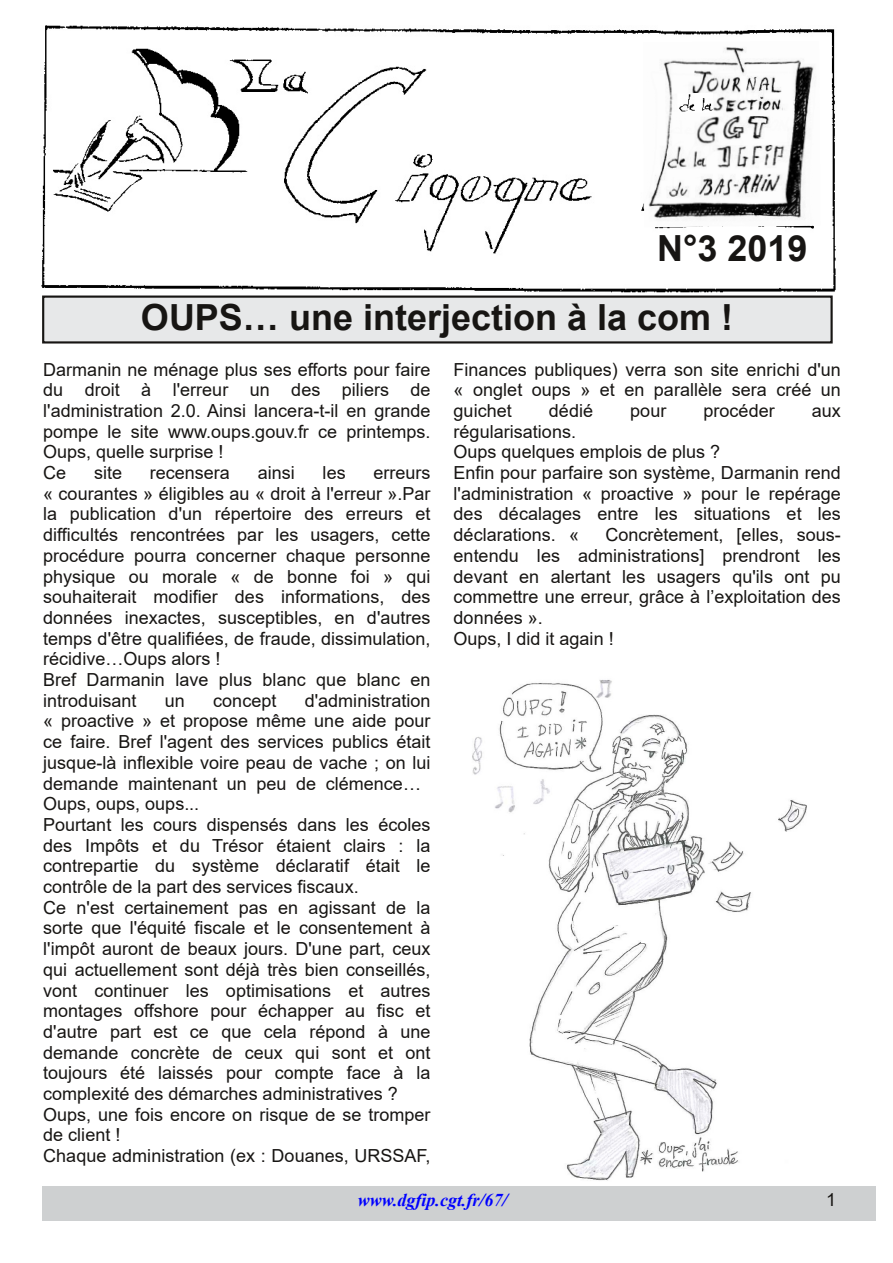
<style>
.page{position:relative;width:893px;height:1263px;background:#fff}
.page>*{position:absolute;margin:0;border:0;box-sizing:border-box;transform-origin:0 0}
.t1{font:700 36px "Arial";color:#171513}
.t2{font:18px/20.7px "Arial";color:#171513}
.t3{font:italic 700 18px "Times New Roman";color:#00f}
</style>
<div class="page">
<div style="left:42px;top:1186px;width:834px;height:34px;background:#ced0d1"></div>
<img style="left:41px;top:25px;width:795px;height:268px">
<img style="left:643px;top:41px;width:177px;height:186px">
<img style="left:677px;top:93px;width:36px;height:20px">
<div style="left:43px;top:297px;width:789px;height:45px;background:#e7e8e9"></div>
<div style="left:42px;top:295px;width:791px;height:48px;border:2px solid #171513"></div>
<img style="left:472px;top:680px;width:335px;height:501px">
<h1 class="t1" style="left:657px;top:229px;width:152px">N°3 2019</h1>
<h1 class="t1" style="left:141px;top:297px;width:594px">OUPS… une interjection à la com !</h1>
<p class="t2" style="left:43px;top:359px;width:389px">Darmanin ne ménage plus ses efforts pour faire du droit à l'erreur un des piliers de l'administration 2.0. Ainsi lancera-t-il en grande pompe le site www.oups.gouv.fr ce printemps.<br>Oups, quelle surprise !<br>Ce</p>
<p class="t2" style="left:94px;top:462px;width:30px">site</p>
<p class="t2" style="left:150px;top:462px;width:82px">recensera</p>
<p class="t2" style="left:258px;top:462px;width:39px">ainsi</p>
<p class="t2" style="left:323px;top:462px;width:25px">les</p>
<p class="t2" style="left:43px;top:462px;width:389px;text-indent:330px">erreurs « courantes » éligibles au « droit à l'erreur ».Par la publication d'un répertoire des erreurs et difficultés rencontrées par les usagers, cette procédure pourra concerner chaque personne physique ou morale « de bonne foi » qui souhaiterait modifier des informations, des données inexactes, susceptibles, en d'autres temps d'être qualifiées, de fraude, dissimulation, récidive…Oups alors !<br>Bref Darmanin lave plus blanc que blanc en introduisant</p>
<p class="t2" style="left:43px;top:690px;width:389px;text-indent:262px">d'administration « proactive » et propose même une aide pour ce faire. Bref l'agent des services publics était jusque-là inflexible voire peau de vache ; on lui demande maintenant un peu de clémence… Oups, oups, oups...<br>Pourtant les cours dispensés dans les écoles des Impôts et du Trésor étaient clairs : la contrepartie du système déclaratif était le contrôle de la part des services fiscaux.<br>Ce n'est certainement pas en agissant de la sorte que l'équité fiscale et le consentement à l'impôt auront de beaux jours. D'une part, ceux qui actuellement sont déjà très bien conseillés, vont continuer les optimisations et autres montages offshore pour échapper au fisc et d'autre part est ce que cela répond à une demande concrète de ceux qui sont et ont toujours été laissés pour compte face à la complexité des démarches administratives ?<br>Oups, une fois encore on risque de se tromper de client !<br>Chaque administration (ex : Douanes, URSSAF,</p>
<p class="t2" style="left:165px;top:690px;width:22px">un</p>
<p class="t2" style="left:213px;top:690px;width:65px">concept</p>
<p class="t2" style="left:454px;top:359px;width:389px;text-align:justify">Finances publiques) verra son site enrichi d'un « onglet oups » et en parallèle sera créé un guichet</p>
<p class="t2" style="left:549px;top:400px;width:46px">dédié</p>
<p class="t2" style="left:630px;top:400px;width:38px">pour</p>
<p class="t2" style="left:704px;top:400px;width:73px">procéder</p>
<p class="t2" style="left:812px;top:400px;width:31px">aux</p>
<p class="t2" style="left:454px;top:421px;width:389px">régularisations.<br>Oups quelques emplois de plus ?<br>Enfin pour parfaire son système, Darmanin rend l'administration « proactive » pour le repérage des décalages entre les situations et les déclarations. «</p>
<p class="t2" style="left:454px;top:525px;width:389px;text-indent:152px">Concrètement, [elles, sous&shy;entendu les administrations] prendront les devant en alertant les usagers qu'ils ont pu commettre une erreur, grâce à l’exploitation des données ».<br>Oups, I did it again !</p>
<p class="t3" style="left:358px;top:1189px;width:151px">www.dgfip.cgt.fr/67/</p>
<p class="t2" style="left:826px;top:1190px;width:12px">1</p>
</div>
